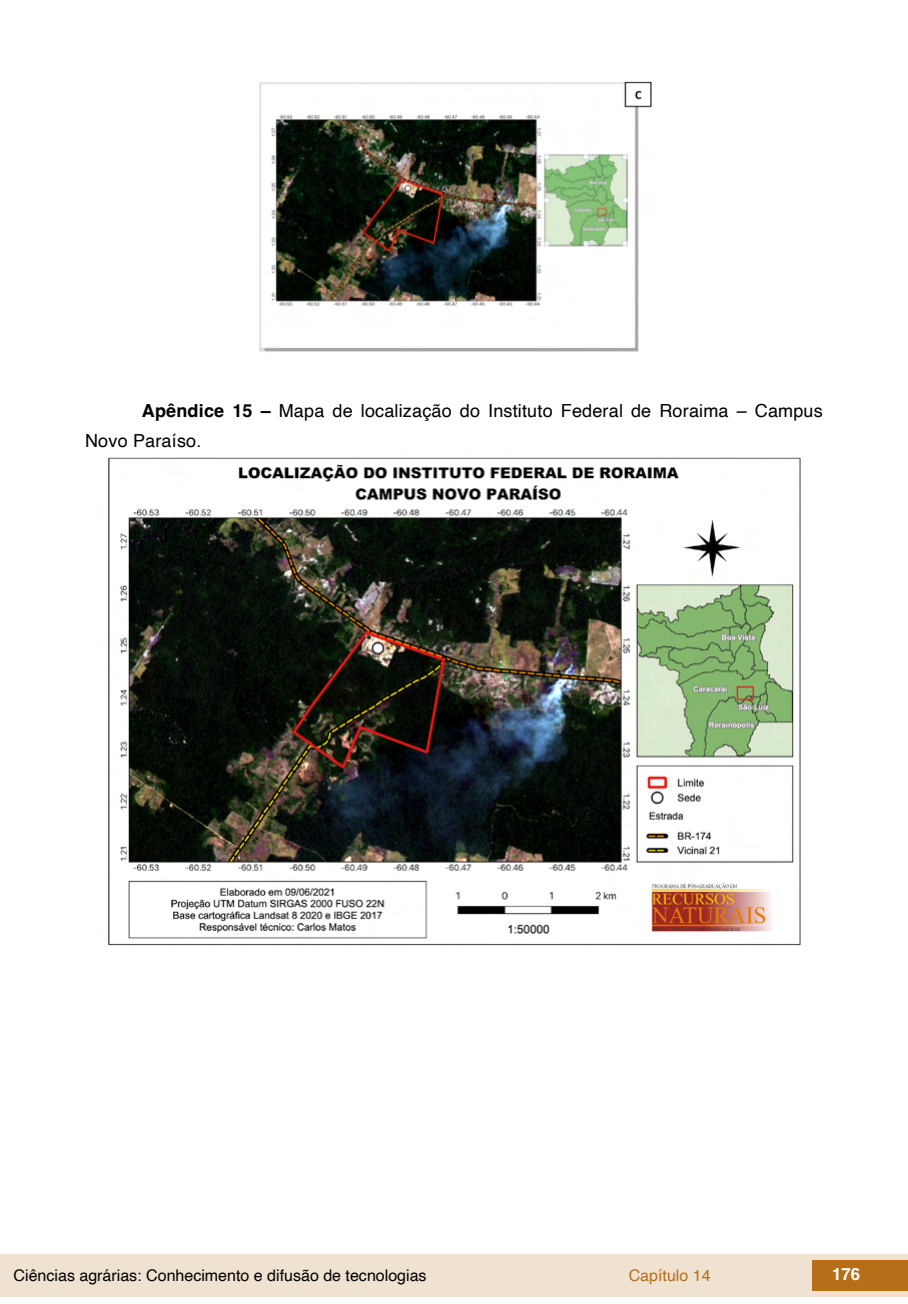
<style>
.page{position:relative;width:908px;height:1304px;background:#fff}
.page>*{position:absolute;margin:0;border:0;box-sizing:border-box;transform-origin:0 0}
.t1{font:18px/30px "Helvetica";letter-spacing:.01em;color:#000}
.t2{font:700 16.8px "Helvetica";color:#fff}
.t3{font:16px "Helvetica";color:#000}
.t4{font:16px "Helvetica";color:#b66e19}
.s1{font-weight:700}
</style>
<div class="page">
<div style="left:0;top:1254px;width:906px;height:43px;background:#f0e2d1"></div>
<div style="left:812px;top:1261px;width:95px;height:30px;background:#b66e19"></div>
<img style="left:259px;top:81px;width:393px;height:271px">
<img style="left:108px;top:457px;width:693px;height:489px">
<p class="t1" style="left:85px;top:396px;width:738px;text-indent:57px"><span class="s1">Apêndice 15 –</span> Mapa de localização do Instituto Federal de Roraima – Campus<br>Novo Paraíso.</p>
<p class="t3" style="left:14px;top:1263px;width:414px">Ciências agrárias: Conhecimento e difusão de tecnologias</p>
<p class="t4" style="left:628px;top:1263px;width:83px">Capítulo 14</p>
<p class="t2" style="left:831px;top:1264px;width:30px">176</p>
</div>
